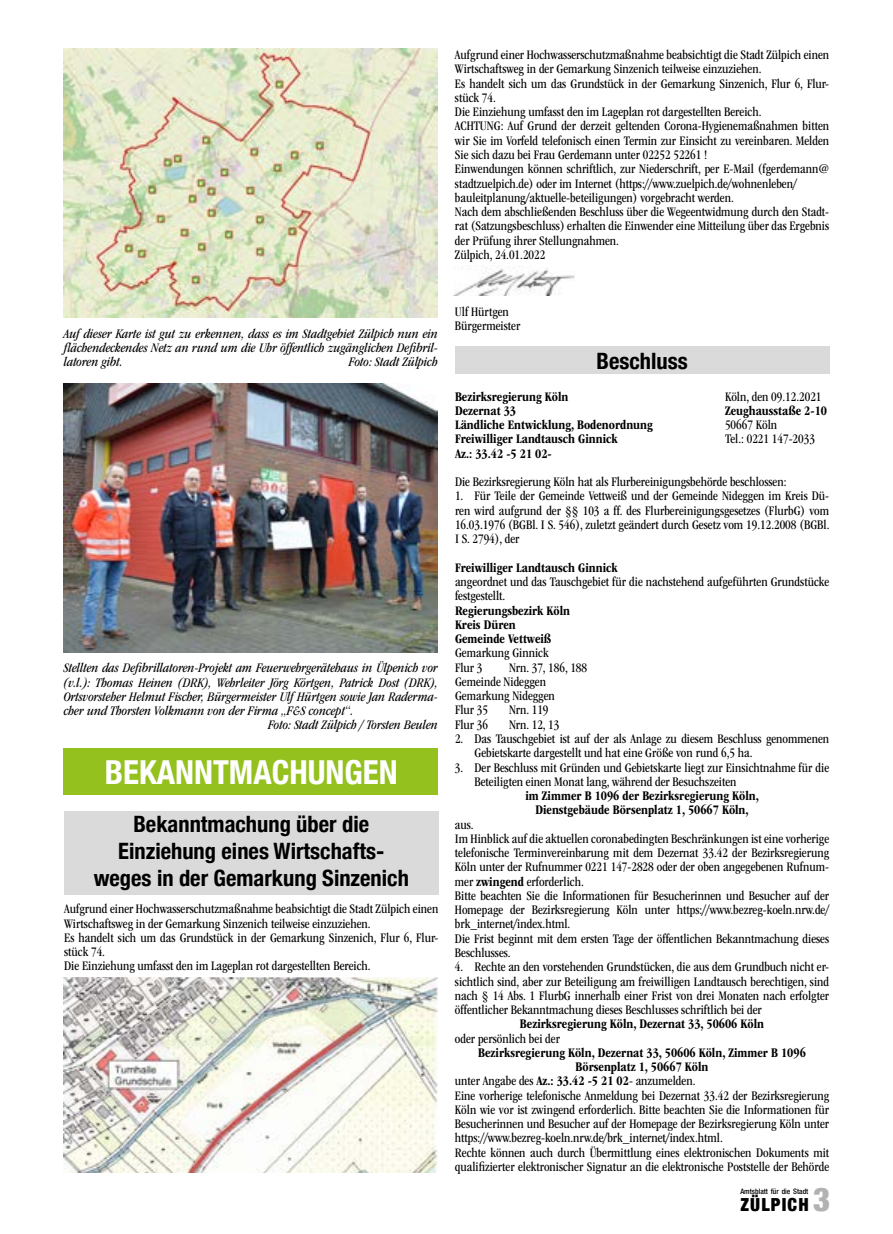
<style>
.page{position:relative;width:893px;height:1234px;background:#fff}
.page>*{position:absolute;margin:0;border:0;box-sizing:border-box;transform-origin:0 0}
.t1{font:700 condensed 33px "Helvetica Neue";color:#fff}
.t2{font:700 condensed 22.5px/27px "Helvetica Neue";color:#000;text-align:center}
.t3{font:900 condensed 18px "Helvetica Neue";letter-spacing:.065em;color:#000}
.t4{font:condensed 13.5px/14.2px "ITC Garamond Std";color:#000}
.t5{font:italic condensed 13.5px/14.2px "ITC Garamond Std";color:#000;text-align:justify}
.t6{font:700 condensed 13.5px/14.2px "ITC Garamond Std";color:#000}
.t7{font:500 condensed 7.5px "Helvetica Neue LT Std";color:#000}
.s1{font-weight:700}
.s2{font-size:33px;color:#b3b2b2}
</style>
<div class="page">
<div style="left:64px;top:748px;width:374px;height:47px;background:#95c11f"></div>
<div style="left:455px;top:347px;width:374px;height:27px;background:#dadada"></div>
<div style="left:64px;top:811px;width:374px;height:83px;background:#dadada"></div>
<img style="left:64px;top:49px;width:374px;height:268px">
<img style="left:64px;top:383px;width:374px;height:269px">
<img style="left:64px;top:977px;width:374px;height:194px">
<img style="left:454px;top:267px;width:121px;height:28px">
<p class="t4" style="left:455px;top:48px;width:376px">Aufgrund einer Hochwasserschutzmaßnahme beabsichtigt die Stadt Zülpich einen Wirtschaftsweg in der Gemarkung Sinzenich teilweise einzuziehen.<br>Es handelt sich um das Grundstück in der Gemarkung Sinzenich, Flur 6, Flur&shy;stück 74.<br>Die Einziehung umfasst den im Lageplan rot dargestellten Bereich.<br>ACHTUNG: Auf Grund der derzeit geltenden Corona-Hygienemaßnahmen bitten wir Sie im Vorfeld telefonisch einen Termin zur Einsicht zu vereinbaren. Melden Sie sich dazu bei Frau Gerdemann unter 02252 52261 !<br>Einwendungen können schriftlich, zur Niederschrift, per E-Mail (fgerdemann@ stadtzuelpich.de) oder im Internet (https://www.zuelpich.de/wohnenleben/ bauleitplanung/aktuelle-beteiligungen) vorgebracht werden.<br>Nach dem abschließenden Beschluss über die Wegeentwidmung durch den Stadt&shy;rat (Satzungsbeschluss) erhalten die Einwender eine Mitteilung über das Ergebnis der Prüfung ihrer Stellungnahmen.<br>Zülpich, 24.01.2022</p>
<p class="t5" style="left:64px;top:326px;width:376px">Auf dieser Karte ist gut zu erkennen, dass es im Stadtgebiet Zülpich nun ein flächendeckendes Netz an rund um die Uhr öffentlich zugänglichen Defibril&shy;latoren gibt.</p>
<p class="t5" style="left:349px;top:355px;width:90px">Foto: Stadt Zülpich</p>
<p class="t5" style="left:64px;top:661px;width:376px">Stellten das Defibrillatoren-Projekt am Feuerwehrgerätehaus in Ülpenich vor</p>
<p class="t5" style="left:64px;top:675px;width:376px">(v.l.): Thomas Heinen (DRK), Wehrleiter Jörg Körtgen, Patrick Dost (DRK),</p>
<p class="t5" style="left:64px;top:689px;width:376px">Ortsvorsteher Helmut Fischer, Bürgermeister Ulf Hürtgen sowie Jan Raderma-</p>
<p class="t5" style="left:64px;top:703px;width:291px">cher und Thorsten Volkmann von der Firma „F&amp;S concept“.</p>
<p class="t5" style="left:268px;top:718px;width:171px">Foto: Stadt Zülpich / Torsten Beulen</p>
<h1 class="t1" style="left:105px;top:745px;width:294px">BEKANNTMACHUNGEN</h1>
<h2 class="t2" style="left:94px;top:809px;width:317px">Bekanntmachung über die<br>Einziehung eines Wirtschafts&shy;weges in der Gemarkung Sinzenich</h2>
<p class="t4" style="left:64px;top:901px;width:376px">Aufgrund einer Hochwasserschutzmaßnahme beabsichtigt die Stadt Zülpich einen Wirtschaftsweg in der Gemarkung Sinzenich teilweise einzuziehen.<br>Es handelt sich um das Grundstück in der Gemarkung Sinzenich, Flur 6, Flur&shy;stück 74.<br>Die Einziehung umfasst den im Lageplan rot dargestellten Bereich.</p>
<p class="t4" style="left:455px;top:304px;width:67px">Ulf Hürtgen<br>Bürgermeister</p>
<h2 class="t2" style="left:596px;top:346px;width:93px">Beschluss</h2>
<p class="t6" style="left:455px;top:389px;width:115px">Bezirksregierung Köln</p>
<p class="t4" style="left:725px;top:389px;width:98px">Köln, den 09.12.2021</p>
<p class="t6" style="left:455px;top:403px;width:63px">Dezernat 33</p>
<p class="t6" style="left:725px;top:403px;width:104px">Zeughausstaße 2-10</p>
<p class="t6" style="left:455px;top:417px;width:199px">Ländliche Entwicklung, Bodenordnung</p>
<p class="t4" style="left:725px;top:418px;width:54px">50667 Köln</p>
<p class="t6" style="left:455px;top:432px;width:164px">Freiwilliger Landtausch Ginnick</p>
<p class="t4" style="left:725px;top:432px;width:91px">Tel.: 0221 147-2033</p>
<p class="t6" style="left:455px;top:446px;width:98px">Az.: 33.42 -5 21 02-</p>
<p class="t4" style="left:455px;top:475px;width:333px">Die Bezirksregierung Köln hat als Flurbereinigungsbehörde beschlossen:</p>
<p class="t4" style="left:455px;top:489px;width:376px;text-align:justify">1. Für Teile der Gemeinde Vettweiß und der Gemeinde Nideggen im Kreis Dü&shy;ren wird aufgrund der §§ 103 a ff. des Flurbereinigungsgesetzes (FlurbG) vom 16.03.1976 (BGBl. I S. 546), zuletzt geändert durch Gesetz vom 19.12.2008 (BGBl.<br>I S. 2794), der</p>
<p class="t6" style="left:455px;top:560px;width:164px">Freiwilliger Landtausch Ginnick</p>
<p class="t4" style="left:455px;top:574px;width:376px">angeordnet und das Tauschgebiet für die nachstehend aufgeführten Grundstücke festgestellt.</p>
<p class="t6" style="left:455px;top:603px;width:117px">Regierungsbezirk Köln<br>Kreis Düren<br>Gemeinde Vettweiß</p>
<p class="t4" style="left:455px;top:646px;width:95px">Gemarkung Ginnick<br>Flur 3</p>
<p class="t4" style="left:455px;top:660px;width:134px;text-indent:54px">Nrn. 37, 186, 188<br>Gemeinde Nideggen<br>Gemarkung Nideggen<br>Flur 35</p>
<p class="t4" style="left:509px;top:703px;width:41px">Nrn. 119</p>
<p class="t4" style="left:455px;top:717px;width:35px">Flur 36</p>
<p class="t4" style="left:509px;top:717px;width:52px">Nrn. 12, 13</p>
<p class="t4" style="left:474px;top:731px;width:356px;text-indent:-19px">2. Das Tauschgebiet ist auf der als Anlage zu diesem Beschluss genommenen<br>Gebietskarte dargestellt und hat eine Größe von rund 6,5 ha.</p>
<p class="t4" style="left:474px;top:760px;width:356px;text-indent:-19px">3. Der Beschluss mit Gründen und Gebietskarte liegt zur Einsichtnahme für die<br>Beteiligten einen Monat lang, während der Besuchszeiten</p>
<p class="t6" style="left:525px;top:788px;width:235px;text-align:center">im Zimmer B 1096 der Bezirksregierung Köln,<br>Dienstgebäude Börsenplatz 1, 50667 Köln,</p>
<p class="t4" style="left:455px;top:817px;width:376px">aus.<br>Im Hinblick auf die aktuellen coronabedingten Beschränkungen ist eine vorherige telefonische Terminvereinbarung mit dem Dezernat 33.42 der Bezirksregierung Köln unter der Rufnummer 0221 147-2828 oder der oben angegebenen Rufnum&shy;mer <span class="s1">zwingend</span> erforderlich.<br>Bitte beachten Sie die Informationen für Besucherinnen und Besucher auf der Homepage der Bezirksregierung Köln unter https://www.bezreg-koeln.nrw.de/ brk_internet/index.html.<br>Die Frist beginnt mit dem ersten Tage der öffentlichen Bekanntmachung dieses Beschlusses.</p>
<p class="t4" style="left:455px;top:959px;width:376px;text-align:justify">4. Rechte an den vorstehenden Grundstücken, die aus dem Grundbuch nicht er&shy;sichtlich sind, aber zur Beteiligung am freiwilligen Landtausch berechtigen, sind nach § 14 Abs. 1 FlurbG innerhalb einer Frist von drei Monaten nach erfolgter öffentlicher Bekanntmachung dieses Beschlusses schriftlich bei der</p>
<p class="t6" style="left:520px;top:1016px;width:246px">Bezirksregierung Köln, Dezernat 33, 50606 Köln</p>
<p class="t4" style="left:455px;top:1030px;width:106px">oder persönlich bei der</p>
<p class="t6" style="left:478px;top:1045px;width:329px">Bezirksregierung Köln, Dezernat 33, 50606 Köln, Zimmer B 1096</p>
<p class="t6" style="left:576px;top:1059px;width:134px">Börsenplatz 1, 50667 Köln</p>
<p class="t4" style="left:455px;top:1073px;width:242px">unter Angabe des <span class="s1">Az.: 33.42 -5 21 02</span>- anzumelden.</p>
<p class="t4" style="left:455px;top:1088px;width:376px">Eine vorherige telefonische Anmeldung bei Dezernat 33.42 der Bezirksregierung</p>
<p class="t4" style="left:455px;top:1102px;width:376px">Köln wie vor ist zwingend erforderlich. Bitte beachten Sie die Informationen für</p>
<p class="t4" style="left:455px;top:1116px;width:376px">Besucherinnen und Besucher auf der Homepage der Bezirksregierung Köln unter</p>
<p class="t4" style="left:455px;top:1130px;width:269px">https://www.bezreg-koeln.nrw.de/brk_internet/index.html.</p>
<p class="t4" style="left:455px;top:1145px;width:376px">Rechte können auch durch Übermittlung eines elektronischen Dokuments mit</p>
<p class="t4" style="left:455px;top:1159px;width:376px">qualifizierter elektronischer Signatur an die elektronische Poststelle der Behörde</p>
<h3 class="t3" style="left:740px;top:1189px;width:92px">ZÜLPICH <span class="s2">3</span></h3>
<p class="t7" style="left:740px;top:1186px;width:70px">Amtsblatt für die Stadt</p>
</div>
